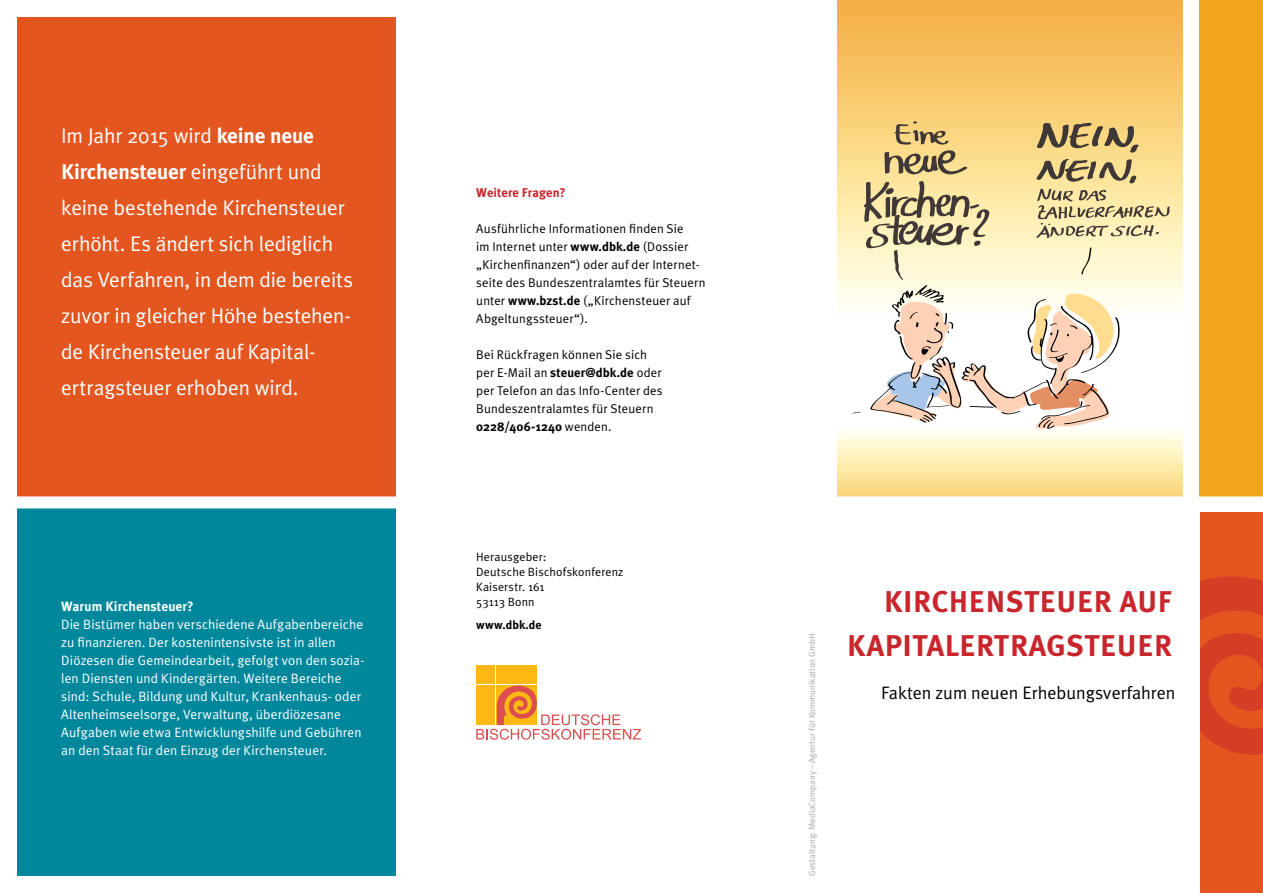
<style>
.page{position:relative;width:1263px;height:893px;background:#fff}
.page>*{position:absolute;margin:0;border:0;box-sizing:border-box;transform-origin:0 0}
.t1{font:700 30px/43.5px "Meta Plus";letter-spacing:.02em;color:#c9252c;text-align:right}
.t2{font:21.15px/36px "Meta Plus Normal";letter-spacing:-.005em;color:#fff}
.t3{font:700 21.15px "Meta Plus";letter-spacing:-.01em;color:#fff}
.t4{font:18px "Meta Plus Normal";color:#000}
.t5{font:13.5px/18px "Meta Plus Normal";letter-spacing:.01em;color:#fff}
.t6{font:700 13.5px "Meta Plus";letter-spacing:.005em;color:#fff}
.t7{font:12.75px/18px "Meta Plus Normal";letter-spacing:.01em;color:#000}
.t8{font:700 12.75px "Meta Plus";color:#000}
.t9{font:700 12.75px "Meta Plus";letter-spacing:.005em;color:#c9252c}
.t10{font:12px/15px "Meta Plus Normal";letter-spacing:.015em;color:#000}
.t11{font:700 12px "Meta Plus";letter-spacing:.005em;color:#000}
.t12{font:9px "Meta Plus Normal";color:#a7a9ac}
.s1{font-family:"Meta Plus";font-weight:700}
.s2{font-family:"Meta Plus Normal";font-weight:400}
</style>
<div class="page">
<div style="left:838px;top:0;width:345px;height:320px;background:linear-gradient(to bottom,#f5b038,#fffff2)"></div>
<div style="left:838px;top:425px;width:345px;height:71px;background:linear-gradient(to bottom,#fffffb,#fbd778)"></div>
<svg style="left:852px;top:121px;width:318px;height:308px"></svg>
<div style="left:1199px;top:512px;width:64px;height:381px;background:#e45620"></div>
<svg style="left:1199px;top:577px;width:64px;height:227px"></svg>
<div style="left:1199px;top:0;width:64px;height:496px;background:#f2a41e"></div>
<div style="left:476px;top:665px;width:19px;height:19px;background:#fdb913"></div>
<div style="left:497px;top:665px;width:40px;height:19px;background:#fdb913"></div>
<svg style="left:476px;top:686px;width:165px;height:54px"></svg>
<div style="left:17px;top:17px;width:378px;height:859px;background:#e45620"></div>
<div style="left:17px;top:502px;width:378px;height:374px;background:#00879c"></div>
<div style="left:13px;top:496px;width:388px;height:12px;background:#fff"></div>
<h2 class="t2" style="left:61px;top:117px;width:254px">Im Jahr 2015 wird <span class="s1">keine neue</span></h2>
<h2 class="t3" style="left:61px;top:159px;width:262px">Kirchensteuer <span class="s2">eingeführt und</span></h2>
<h2 class="t2" style="left:61px;top:189px;width:293px">keine bestehende Kirchensteuer erhöht. Es ändert sich lediglich das Verfahren, in dem die bereits zuvor in gleicher Höhe bestehen&shy;de Kirchensteuer auf Kapital&shy;ertragsteuer erhoben wird.</h2>
<p class="t6" style="left:61px;top:599px;width:134px">Warum Kirchensteuer?</p>
<p class="t5" style="left:61px;top:615px;width:305px">Die Bistümer haben verschiedene Aufgabenbereiche zu finanzieren. Der kostenintensivste ist in allen Diözesen die Gemeindearbeit, gefolgt von den sozia&shy;len Diensten und Kindergärten. Weitere Bereiche sind: Schule, Bildung und Kultur, Krankenhaus- oder Altenheimseelsorge, Verwaltung, überdiözesane Aufgaben wie etwa Entwicklungshilfe und Gebühren an den Staat für den Einzug der Kirchensteuer.</p>
<p class="t9" style="left:476px;top:185px;width:91px">Weitere Fragen?</p>
<p class="t7" style="left:476px;top:219px;width:231px">Ausführliche Informationen finden Sie<br>im Internet unter <span class="s1">www.dbk.de</span> (Dossier „Kirchenfinanzen“) oder auf der Internet&shy;seite des Bundeszentralamtes für Steuern unter <span class="s1">www.bzst.de</span> („Kirchensteuer auf Abgeltungssteuer“).</p>
<p class="t7" style="left:476px;top:345px;width:188px">Bei Rückfragen können Sie sich per E-Mail an <span class="s1">steuer@dbk.de</span> oder per Telefon an das Info-Center des<br>Bundeszentralamtes für Steuern</p>
<p class="t8" style="left:476px;top:419px;width:137px">0228/406-1240 <span class="s2">wenden.</span></p>
<p class="t10" style="left:476px;top:549px;width:149px">Herausgeber:<br>Deutsche Bischofskonferenz<br>Kaiserstr. 161<br>53113 Bonn</p>
<p class="t11" style="left:476px;top:618px;width:67px">www.dbk.de</p>
<p class="t12" style="left:807px;top:876px;width:244px;rotate:-90deg">Gestaltung: MediaCompany – Agentur für Kommunikation GmbH</p>
<h1 class="t1" style="left:847px;top:580px;width:327px">KIRCHENSTEUER AUF<br>KAPITALERTRAGSTEUER</h1>
<h3 class="t4" style="left:881px;top:682px;width:296px">Fakten zum neuen Erhebungsverfahren</h3>
</div>
